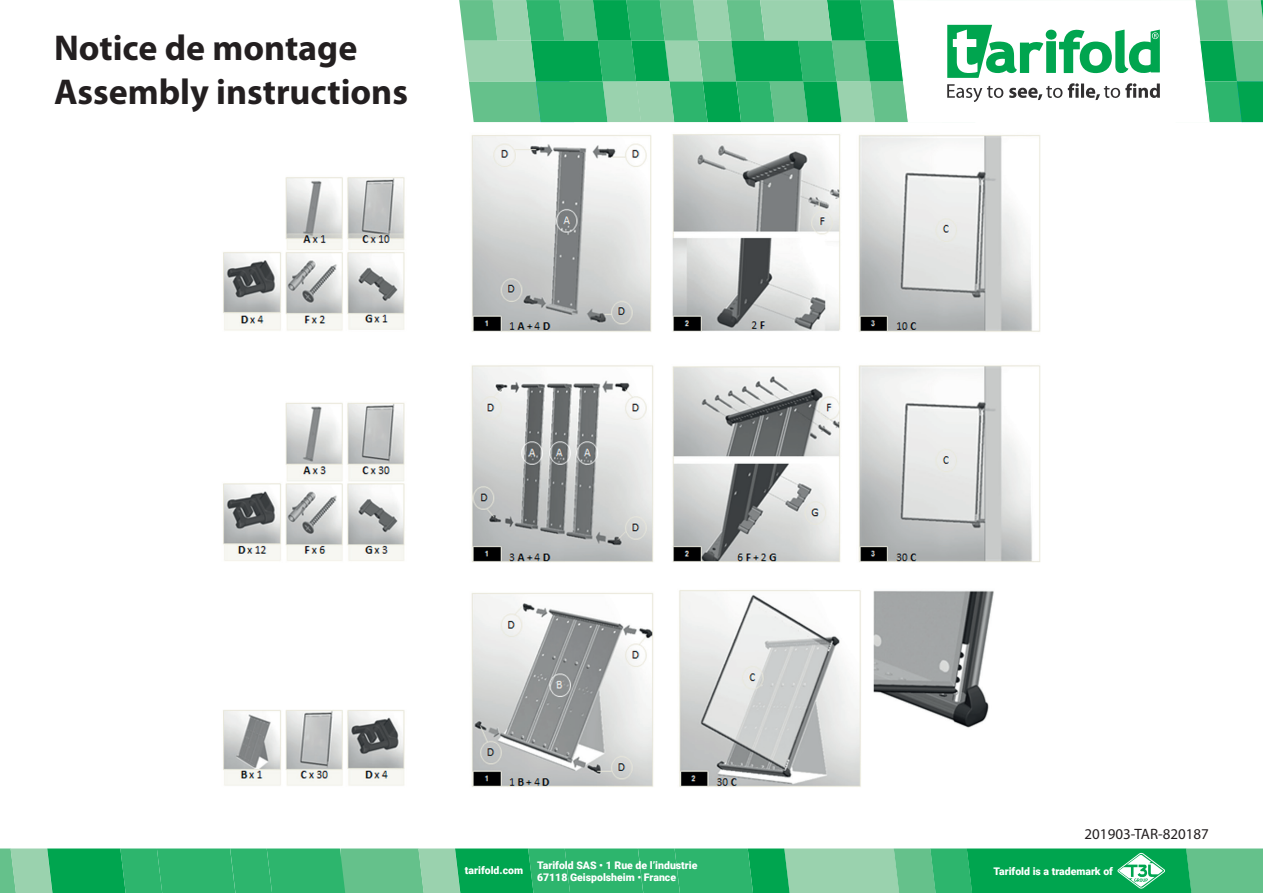
<style>
.page{position:relative;width:1263px;height:893px;background:#fff}
.page>*{position:absolute;margin:0;border:0;box-sizing:border-box;transform-origin:0 0}
.t1{font:700 36px/43.2px "Myriad Pro";color:#231f20}
.t2{font:15px "Myriad Pro";color:#231f20}
.t3{font:900 10.5px/12.6px "Roboto";color:#fff}
</style>
<div class="page">
<img style="left:223px;top:122px;width:1040px;height:665px">
<svg style="left:459px;top:0;width:804px;height:122px"></svg>
<svg style="left:0;top:848px;width:1263px;height:45px;background:#3cb875"></svg>
<h1 class="t1" style="left:54px;top:25px;width:355px">Notice de montage<br>Assembly instructions</h1>
<h2 class="t2" style="left:1084px;top:825px;width:126px">201903-TAR-820187</h2>
<p class="t3" style="left:537px;top:858px;width:162px">Tarifold SAS • 1 Rue de l’industrie<br>67118 Geispolsheim • France</p>
<p class="t3" style="left:465px;top:864px;width:60px">tarifold.com</p>
<p class="t3" style="left:993px;top:865px;width:121px">Tarifold is a trademark of</p>
</div>
